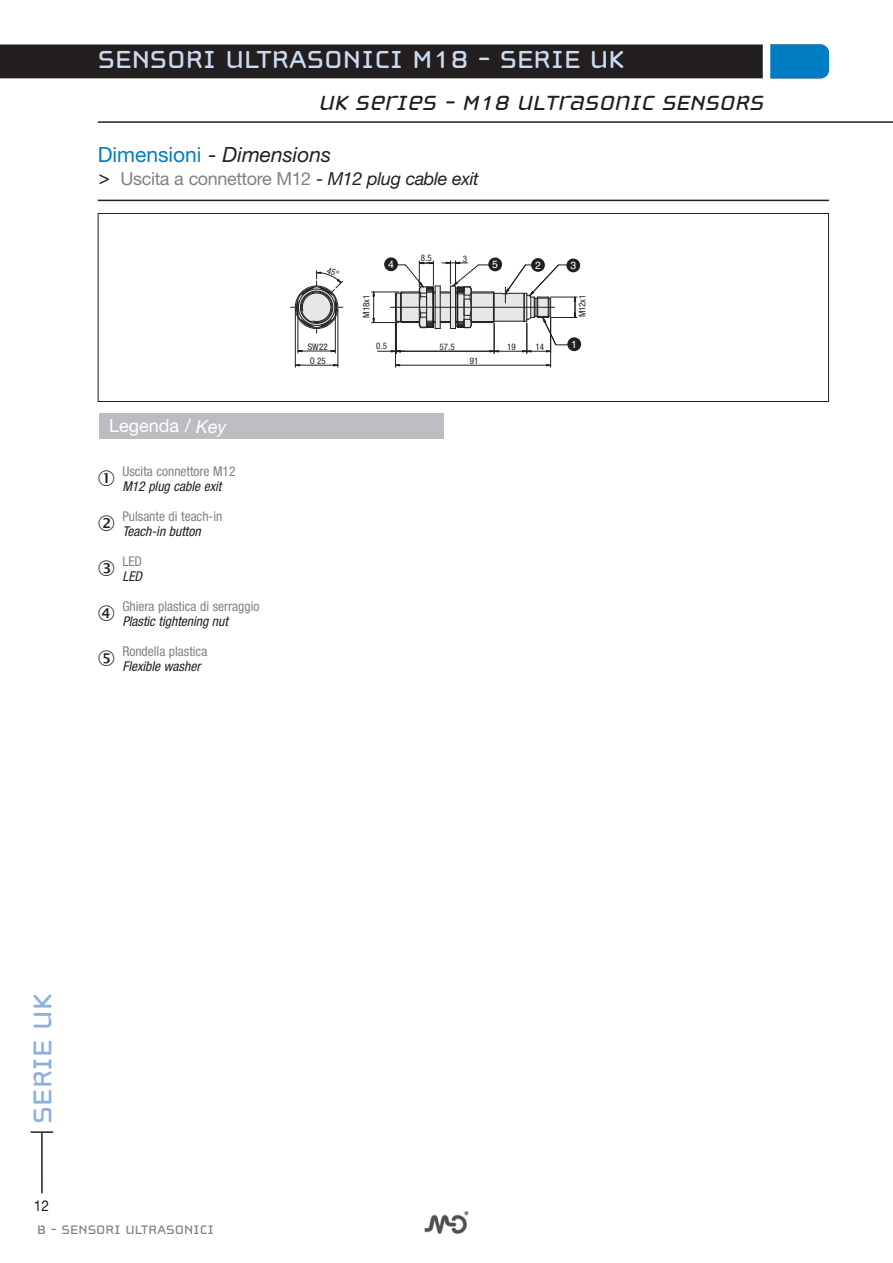
<style>
.page{position:relative;width:893px;height:1263px;background:#fff}
.page>*{position:absolute;margin:0;border:0;box-sizing:border-box;transform-origin:0 0}
.t1{font:37.5px "Cholla Unicase";color:#8bb0dd}
.t2{font:36px "Cholla Unicase";color:#ccdaf0}
.t3{font:italic 30px "Cholla Unicase";color:#231f20}
.t4{font:21px "Helvetica Neue";color:#007dc3}
.t5{font:18px "Helvetica Neue";letter-spacing:-.02em;color:#808285}
.t6{font:18px "Cholla Unicase";color:#808285}
.t7{font:18px "Helvetica Neue";color:#fff}
.t8{font:15px "Helvetica Neue";color:#231f20;scale:.91 1}
.t9{font:condensed 13.5px "Helvetica Neue";color:#808285}
.t10{font:italic condensed 13.5px "Helvetica Neue";color:#231f20}
.t11{font:10.5px "Helvetica";color:#fff}
.t12{font:condensed 9px/14.1px "Helvetica Neue";color:#231f20}
.s1{color:#231f20}
.s2{font-style:italic;color:#231f20}
.s3{font-family:"Tahoma";color:#231f20}
.s4{font-style:italic}
</style>
<div class="page">
<hr style="left:98px;top:121px;width:795px;height:2px;background:#231f20">
<div style="left:0;top:45px;width:829px;height:33px;background:#231f20"></div>
<div style="left:763px;top:45px;width:66px;height:33px;background:#007dc3;border-radius:9px"></div>
<div style="left:763px;top:41px;width:7px;height:39px;background:#fff"></div>
<hr style="left:41px;top:1133px;width:2px;height:60px;background:#231f20">
<hr style="left:31px;top:1131px;width:22px;height:2px;background:#231f20">
<img style="left:424px;top:1211px;width:45px;height:23px">
<div style="left:99px;top:414px;width:345px;height:25px;background:#bbbdc0"></div>
<hr style="left:316px;top:281px;width:1px;height:52px;background:#231f20">
<hr style="left:290px;top:307px;width:53px;height:1px;background:#231f20">
<div style="left:295px;top:286px;width:43px;height:43px;border:1px solid #231f20;border-radius:50%"></div>
<hr style="left:298px;top:318px;width:1px;height:35px;background:#231f20">
<hr style="left:335px;top:318px;width:1px;height:35px;background:#231f20">
<hr style="left:298px;top:351px;width:37px;height:1px;background:#231f20">
<hr style="left:295px;top:309px;width:1px;height:58px;background:#231f20">
<hr style="left:338px;top:309px;width:1px;height:58px;background:#231f20">
<hr style="left:295px;top:365px;width:43px;height:1px;background:#231f20">
<hr style="left:395px;top:323px;width:1px;height:44px;background:#231f20">
<hr style="left:550px;top:318px;width:1px;height:49px;background:#231f20">
<hr style="left:395px;top:365px;width:156px;height:1px;background:#231f20">
<svg style="left:371px;top:261px;width:206px;height:92px"></svg>
<div style="left:531px;top:258px;width:14px;height:14px;background:#231f20;border-radius:50%"></div>
<div style="left:567px;top:337px;width:14px;height:14px;background:#231f20;border-radius:50%"></div>
<div style="left:566px;top:259px;width:14px;height:13px;background:#231f20;border-radius:50%"></div>
<div style="left:488px;top:258px;width:14px;height:13px;background:#231f20;border-radius:50%"></div>
<div style="left:384px;top:257px;width:14px;height:14px;background:#231f20;border-radius:50%"></div>
<div style="left:98px;top:213px;width:731px;height:189px;border:1px solid #231f20"></div>
<hr style="left:98px;top:200px;width:731px;height:1px;background:#231f20">
<svg style="left:296px;top:270px;width:47px;height:58px"></svg>
<h2 class="t2" style="left:98px;top:35px;width:528px">SENSORI ULTRASONICI M18 - SERIE UK</h2>
<h3 class="t3" style="left:318px;top:82px;width:451px">UK series - M18 ultrasonic SENSORS</h3>
<h3 class="t4" style="left:98px;top:148px;width:235px">Dimensioni <span class="s1">-</span> <span class="s2">Dimensions</span></h3>
<h3 class="t5" style="left:98px;top:172px;width:383px"><span class="s3">&gt;</span> Uscita a connettore M12 <span class="s1">-</span> <span class="s2">M12 plug cable exit</span></h3>
<h3 class="t7" style="left:109px;top:419px;width:119px">Legenda / <span class="s4">Key</span></h3>
<p class="t9" style="left:122px;top:467px;width:115px">Uscita connettore M12</p>
<p class="t10" style="left:122px;top:482px;width:101px">M12 plug cable exit</p>
<p class="t9" style="left:122px;top:512px;width:102px">Pulsante di teach-in</p>
<p class="t10" style="left:122px;top:527px;width:82px">Teach-in button</p>
<p class="t9" style="left:122px;top:557px;width:21px">LED</p>
<p class="t10" style="left:122px;top:572px;width:24px">LED</p>
<p class="t9" style="left:122px;top:602px;width:139px">Ghiera plastica di serraggio</p>
<p class="t10" style="left:122px;top:617px;width:107px">Plastic tightening nut</p>
<p class="t9" style="left:122px;top:647px;width:86px">Rondella plastica</p>
<p class="t10" style="left:122px;top:662px;width:82px">Flexible washer</p>
<p class="t12" style="left:308px;top:340px;width:22px">SW22<br>O 25</p>
<p class="t12" style="left:360px;top:318px;width:24px;rotate:-90deg">M18x1</p>
<p class="t12" style="left:421px;top:251px;width:12px">8.5</p>
<p class="t12" style="left:463px;top:252px;width:6px">3</p>
<p class="t11" style="left:388px;top:260px;width:7px">4</p>
<p class="t11" style="left:492px;top:260px;width:7px">5</p>
<p class="t11" style="left:570px;top:261px;width:7px">3</p>
<p class="t11" style="left:535px;top:261px;width:7px">2</p>
<p class="t12" style="left:576px;top:317px;width:24px;rotate:-90deg">M12x1</p>
<p class="t12" style="left:376px;top:340px;width:12px">0.5</p>
<p class="t12" style="left:440px;top:341px;width:17px">57.5</p>
<p class="t12" style="left:507px;top:341px;width:10px">19</p>
<p class="t12" style="left:535px;top:341px;width:10px">14</p>
<p class="t12" style="left:470px;top:355px;width:10px">91</p>
<p class="t11" style="left:571px;top:340px;width:7px">1</p>
<h1 class="t1" style="left:17px;top:1124px;width:131px;rotate:-90deg">SERIE UK</h1>
<p class="t8" style="left:34px;top:1201px;width:18px">12</p>
<h3 class="t6" style="left:37px;top:1217px;width:178px">b - SENSORI ULTRASONICI</h3>
</div>
